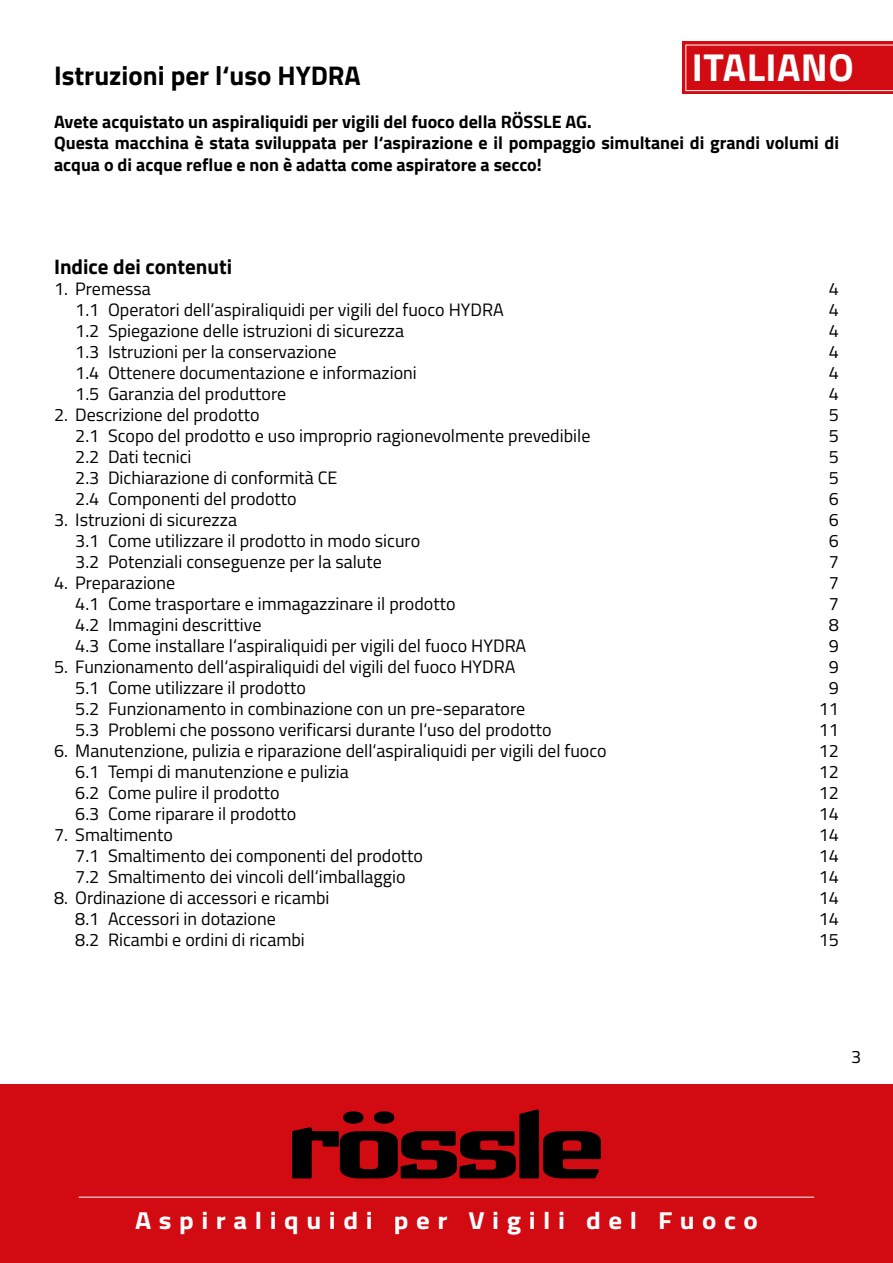
<style>
.page{position:relative;width:893px;height:1263px;background:#fff}
.page>*{position:absolute;margin:0;border:0;box-sizing:border-box;transform-origin:0 0}
.t1{font:700 39px "Titillium Web";letter-spacing:.01em;color:#fff}
.t2{font:700 27px "Titillium Web";color:#000}
.t3{font:700 24.6px "Titillium Web";letter-spacing:.28em;color:#fff;scale:1.1 1}
.t4{font:700 21px "Titillium Web";color:#000}
.t5{font:18px "Titillium Web";color:#000}
.t6{font:700 18px/21.6px "Titillium Web";color:#000}
</style>
<div class="page">
<svg style="left:682px;top:41px;width:211px;height:53px;fill:#d20a11"></svg>
<div style="left:685px;top:45px;width:208px;height:46px;background:#d20a11"></div>
<div style="left:0;top:1084px;width:893px;height:179px;background:#d20a11"></div>
<svg style="left:292px;top:1109px;width:309px;height:69px"></svg>
<hr style="left:79px;top:1197px;width:735px;height:1px;background:#fff">
<h1 class="t1" style="left:692px;top:38px;width:163px">ITALIANO</h1>
<h2 class="t2" style="left:54px;top:55px;width:308px">Istruzioni per l‘uso HYDRA</h2>
<p class="t6" style="left:54px;top:110px;width:786px">Avete acquistato un aspiraliquidi per vigili del fuoco della RÖSSLE AG.<br>Questa macchina è stata sviluppata per l‘aspirazione e il pompaggio simultanei di grandi volumi di acqua o di acque reflue e non è adatta come aspiratore a secco!</p>
<p class="t4" style="left:54px;top:250px;width:180px">Indice dei contenuti</p>
<p class="t5" style="left:54px;top:275px;width:98px">1. Premessa</p>
<p class="t5" style="left:829px;top:275px;width:12px">4</p>
<p class="t5" style="left:75px;top:296px;width:430px">1.1 Operatori dell‘aspiraliquidi per vigili del fuoco HYDRA</p>
<p class="t5" style="left:829px;top:296px;width:12px">4</p>
<p class="t5" style="left:75px;top:317px;width:330px">1.2 Spiegazione delle istruzioni di sicurezza</p>
<p class="t5" style="left:829px;top:317px;width:12px">4</p>
<p class="t5" style="left:75px;top:338px;width:263px">1.3 Istruzioni per la conservazione</p>
<p class="t5" style="left:829px;top:338px;width:12px">4</p>
<p class="t5" style="left:75px;top:359px;width:343px">1.4 Ottenere documentazione e informazioni</p>
<p class="t5" style="left:829px;top:359px;width:12px">4</p>
<p class="t5" style="left:75px;top:380px;width:212px">1.5 Garanzia del produttore</p>
<p class="t5" style="left:829px;top:380px;width:12px">4</p>
<p class="t5" style="left:54px;top:401px;width:207px">2. Descrizione del prodotto</p>
<p class="t5" style="left:829px;top:401px;width:12px">5</p>
<p class="t5" style="left:75px;top:422px;width:517px">2.1 Scopo del prodotto e uso improprio ragionevolmente prevedibile</p>
<p class="t5" style="left:829px;top:422px;width:12px">5</p>
<p class="t5" style="left:75px;top:443px;width:118px">2.2 Dati tecnici</p>
<p class="t5" style="left:829px;top:443px;width:12px">5</p>
<p class="t5" style="left:75px;top:464px;width:264px">2.3 Dichiarazione di conformità CE</p>
<p class="t5" style="left:829px;top:464px;width:12px">5</p>
<p class="t5" style="left:75px;top:485px;width:223px">2.4 Componenti del prodotto</p>
<p class="t5" style="left:829px;top:485px;width:12px">6</p>
<p class="t5" style="left:54px;top:506px;width:185px">3. Istruzioni di sicurezza</p>
<p class="t5" style="left:829px;top:506px;width:12px">6</p>
<p class="t5" style="left:75px;top:527px;width:346px">3.1 Come utilizzare il prodotto in modo sicuro</p>
<p class="t5" style="left:829px;top:527px;width:12px">6</p>
<p class="t5" style="left:75px;top:548px;width:308px">3.2 Potenziali conseguenze per la salute</p>
<p class="t5" style="left:829px;top:548px;width:12px">7</p>
<p class="t5" style="left:54px;top:569px;width:123px">4. Preparazione</p>
<p class="t5" style="left:829px;top:569px;width:12px">7</p>
<p class="t5" style="left:75px;top:590px;width:382px">4.1 Come trasportare e immagazzinare il prodotto</p>
<p class="t5" style="left:829px;top:590px;width:12px">7</p>
<p class="t5" style="left:75px;top:611px;width:188px">4.2 Immagini descrittive</p>
<p class="t5" style="left:829px;top:611px;width:12px">8</p>
<p class="t5" style="left:75px;top:632px;width:453px">4.3 Come installare l‘aspiraliquidi per vigili del fuoco HYDRA</p>
<p class="t5" style="left:829px;top:632px;width:12px">9</p>
<p class="t5" style="left:54px;top:653px;width:463px">5. Funzionamento dell‘aspiraliquidi del vigili del fuoco HYDRA</p>
<p class="t5" style="left:829px;top:653px;width:12px">9</p>
<p class="t5" style="left:75px;top:674px;width:232px">5.1 Come utilizzare il prodotto</p>
<p class="t5" style="left:829px;top:674px;width:12px">9</p>
<p class="t5" style="left:75px;top:695px;width:451px">5.2 Funzionamento in combinazione con un pre-separatore</p>
<p class="t5" style="left:819px;top:695px;width:22px">11</p>
<p class="t5" style="left:75px;top:716px;width:478px">5.3 Problemi che possono verificarsi durante l‘uso del prodotto</p>
<p class="t5" style="left:819px;top:716px;width:22px">11</p>
<p class="t5" style="left:54px;top:737px;width:554px">6. Manutenzione, pulizia e riparazione dell‘aspiraliquidi per vigili del fuoco</p>
<p class="t5" style="left:819px;top:737px;width:22px">12</p>
<p class="t5" style="left:75px;top:758px;width:275px">6.1 Tempi di manutenzione e pulizia</p>
<p class="t5" style="left:819px;top:758px;width:22px">12</p>
<p class="t5" style="left:75px;top:779px;width:206px">6.2 Come pulire il prodotto</p>
<p class="t5" style="left:819px;top:779px;width:22px">12</p>
<p class="t5" style="left:75px;top:800px;width:223px">6.3 Come riparare il prodotto</p>
<p class="t5" style="left:819px;top:800px;width:22px">14</p>
<p class="t5" style="left:54px;top:821px;width:121px">7. Smaltimento</p>
<p class="t5" style="left:819px;top:821px;width:22px">14</p>
<p class="t5" style="left:75px;top:842px;width:349px">7.1 Smaltimento dei componenti del prodotto</p>
<p class="t5" style="left:819px;top:842px;width:22px">14</p>
<p class="t5" style="left:75px;top:863px;width:332px">7.2 Smaltimento dei vincoli dell‘imballaggio</p>
<p class="t5" style="left:819px;top:863px;width:22px">14</p>
<p class="t5" style="left:54px;top:884px;width:277px">8. Ordinazione di accessori e ricambi</p>
<p class="t5" style="left:819px;top:884px;width:22px">14</p>
<p class="t5" style="left:75px;top:905px;width:202px">8.1 Accessori in dotazione</p>
<p class="t5" style="left:819px;top:905px;width:22px">14</p>
<p class="t5" style="left:75px;top:926px;width:231px">8.2 Ricambi e ordini di ricambi</p>
<p class="t5" style="left:819px;top:926px;width:22px">15</p>
<p class="t5" style="left:851px;top:1044px;width:12px">3</p>
<h3 class="t3" style="left:135px;top:1201px;width:568px">Aspiraliquidi per Vigili del Fuoco</h3>
</div>
